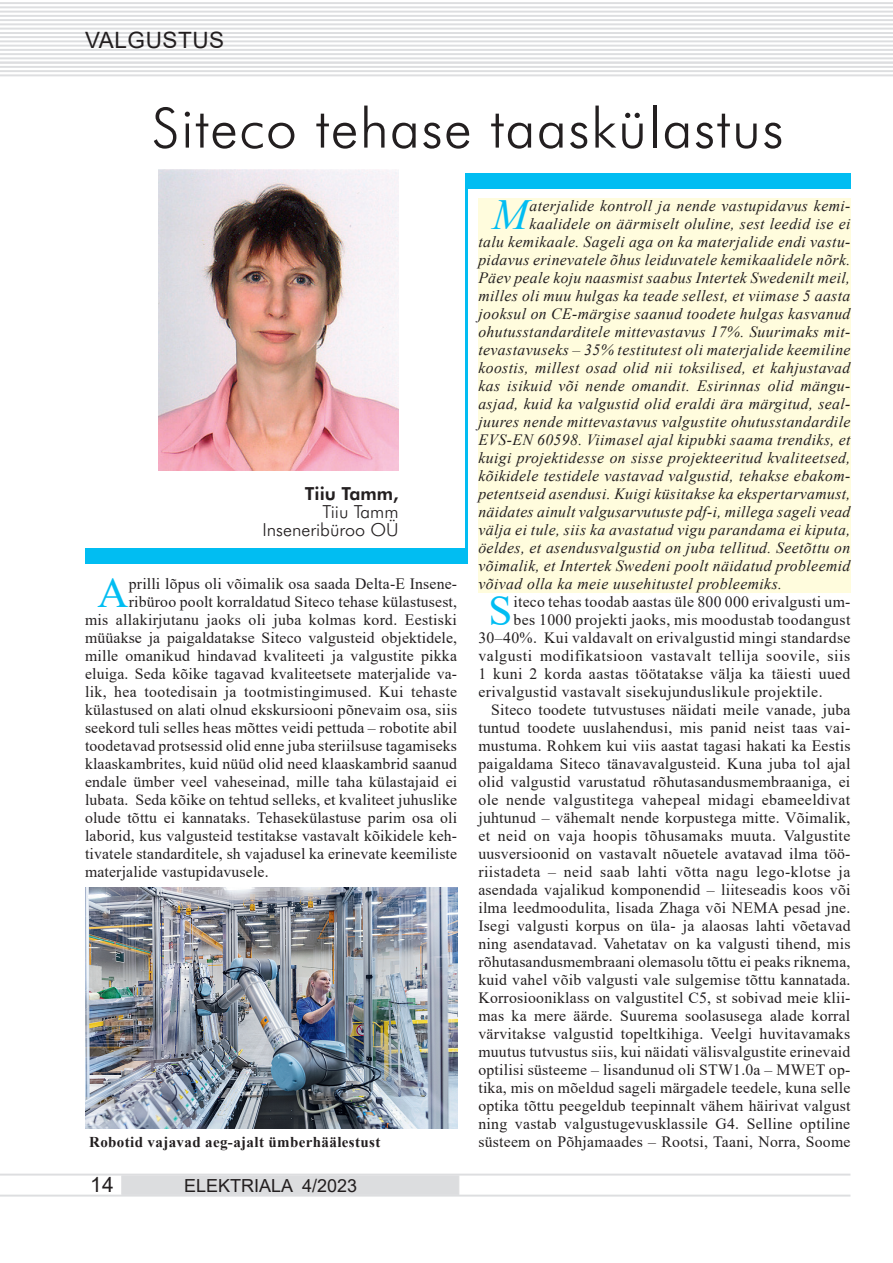
<style>
.page{position:relative;width:893px;height:1263px;background:#fff}
.page>*{position:absolute;margin:0;border:0;box-sizing:border-box;transform-origin:0 0}
.pealkiri{font:300 55.5px "Futura BT";letter-spacing:.025em;color:#231f20}
.uudisTimes{font:42.9px "Times New Roman";color:#01bdf2}
.uudisTimes-2{font:italic 42.9px "Times New Roman";color:#01bdf2}
.põhitekst{font:22.5px "Arial";letter-spacing:.025em;color:#231f20}
.t1{font:21px "Arial";color:#231f20}
.portreeAllk{font:300 18px "Futura BT";color:#231f20}
.t2{font:18px "Arial";color:#231f20}
.portreeAllk-2{font:800 18px "Futura BT";color:#231f20}
.uudisTimes-3{font:15.75px/18px "Times New Roman";letter-spacing:.01em;color:#231f20;text-align:justify}
.uudisTimes-4{font:italic 15.75px "Times New Roman";letter-spacing:.025em;color:#231f20}
.uudisTimes-5{font:15.75px "Times New Roman";letter-spacing:.035em;color:#231f20}
.joonAllk{font:700 15px "Times New Roman";letter-spacing:.025em;color:#231f20}
</style>
<div class="page">
<div style="left:121px;top:1175px;width:338px;height:20px;background:#dcdddf"></div>
<hr style="left:0;top:1173px;width:850px;height:2px;background:#dddee0">
<hr style="left:0;top:1194px;width:850px;height:2px;background:#dddee0">
<div style="left:478px;top:198px;width:372px;height:395px;background:#fffcdd"></div>
<hr style="left:0;top:2px;width:893px;height:2px;background:#dddee0">
<hr style="left:0;top:6px;width:893px;height:2px;background:#dddee0">
<hr style="left:0;top:11px;width:893px;height:2px;background:#dddee0">
<hr style="left:0;top:15px;width:893px;height:2px;background:#dddee0">
<hr style="left:0;top:19px;width:893px;height:2px;background:#dddee0">
<hr style="left:0;top:23px;width:893px;height:2px;background:#dddee0">
<hr style="left:0;top:28px;width:893px;height:2px;background:#dddee0">
<hr style="left:0;top:32px;width:893px;height:2px;background:#dddee0">
<hr style="left:0;top:36px;width:893px;height:2px;background:#dddee0">
<hr style="left:0;top:40px;width:893px;height:2px;background:#dddee0">
<hr style="left:0;top:45px;width:893px;height:2px;background:#dddee0">
<hr style="left:0;top:49px;width:893px;height:2px;background:#dddee0">
<hr style="left:0;top:53px;width:893px;height:2px;background:#dddee0">
<hr style="left:0;top:57px;width:893px;height:2px;background:#dddee0">
<hr style="left:0;top:62px;width:893px;height:2px;background:#dddee0">
<hr style="left:0;top:66px;width:893px;height:2px;background:#dddee0">
<hr style="left:0;top:70px;width:893px;height:2px;background:#dddee0">
<hr style="left:0;top:74px;width:893px;height:2px;background:#dddee0">
<div style="left:85px;top:548px;width:380px;height:15px;background:#01bdf2"></div>
<div style="left:468px;top:173px;width:382px;height:15px;background:#01bdf2"></div>
<hr style="left:465px;top:173px;width:3px;height:390px;background:#01bdf2">
<img style="left:158px;top:170px;width:241px;height:300px">
<img style="left:85px;top:888px;width:372px;height:240px">
<p class="põhitekst" style="left:85px;top:25px;width:141px">VALGUSTUS</p>
<p class="pealkiri" style="left:152px;top:94px;width:633px">Siteco tehase taaskülastus</p>
<p class="portreeAllk-2" style="left:305px;top:482px;width:95px">Tiiu Tamm,</p>
<p class="portreeAllk" style="left:322px;top:500px;width:78px">Tiiu Tamm</p>
<p class="portreeAllk" style="left:263px;top:518px;width:138px">Inseneribüroo OÜ</p>
<p class="uudisTimes" style="left:97px;top:562px;width:32px">A</p>
<p class="uudisTimes-3" style="left:129px;top:574px;width:330px">prilli lõpus oli võimalik osa saada Delta-E Insene-</p>
<p class="uudisTimes-3" style="left:129px;top:592px;width:330px">ribüroo poolt korraldatud Siteco tehase külastusest,</p>
<p class="uudisTimes-3" style="left:85px;top:610px;width:373px">mis allakirjutanu jaoks oli juba kolmas kord. Eestiski</p>
<p class="uudisTimes-3" style="left:85px;top:628px;width:374px">müüakse ja paigaldatakse Siteco valgusteid objektidele,</p>
<p class="uudisTimes-3" style="left:85px;top:646px;width:373px">mille omanikud hindavad kvaliteeti ja valgustite pikka</p>
<p class="uudisTimes-3" style="left:85px;top:664px;width:374px">eluiga. Seda kõike tagavad kvaliteetsete materjalide va-</p>
<p class="uudisTimes-3" style="left:85px;top:682px;width:374px">lik, hea tootedisain ja tootmistingimused. Kui tehaste</p>
<p class="uudisTimes-3" style="left:85px;top:700px;width:374px">külastused on alati olnud ekskursiooni põnevaim osa, siis</p>
<p class="uudisTimes-3" style="left:85px;top:718px;width:374px">seekord tuli selles heas mõttes veidi pettuda – robotite abil</p>
<p class="uudisTimes-3" style="left:85px;top:736px;width:373px">toodetavad protsessid olid enne juba steriilsuse tagamiseks</p>
<p class="uudisTimes-3" style="left:85px;top:754px;width:374px">klaaskambrites, kuid nüüd olid need klaaskambrid saanud</p>
<p class="uudisTimes-3" style="left:85px;top:772px;width:374px">endale ümber veel vaheseinad, mille taha külastajaid ei</p>
<p class="uudisTimes-3" style="left:85px;top:790px;width:374px">lubata. Seda kõike on tehtud selleks, et kvaliteet juhuslike</p>
<p class="uudisTimes-3" style="left:85px;top:808px;width:374px">olude tõttu ei kannataks. Tehasekülastuse parim osa oli</p>
<p class="uudisTimes-3" style="left:85px;top:826px;width:374px">laborid, kus valgusteid testitakse vastavalt kõikidele keh-</p>
<p class="uudisTimes-3" style="left:85px;top:844px;width:374px">tivatele standarditele, sh vajadusel ka erinevate keemiliste</p>
<p class="uudisTimes-3" style="left:85px;top:862px;width:185px">materjalide vastupidavusele.</p>
<p class="uudisTimes-4" style="left:529px;top:195px;width:323px">aterjalide kontroll ja nende vastupidavus kemi-</p>
<p class="uudisTimes-4" style="left:529px;top:213px;width:323px">kaalidele on äärmiselt oluline, sest leedid ise ei</p>
<p class="uudisTimes-4" style="left:478px;top:231px;width:374px">talu kemikaale. Sageli aga on ka materjalide endi vastu-</p>
<p class="uudisTimes-4" style="left:478px;top:249px;width:373px">pidavus erinevatele õhus leiduvatele kemikaalidele nõrk.</p>
<p class="uudisTimes-4" style="left:478px;top:267px;width:373px">Päev peale koju naasmist saabus Intertek Swedenilt meil,</p>
<p class="uudisTimes-4" style="left:478px;top:285px;width:374px">milles oli muu hulgas ka teade sellest, et viimase 5 aasta</p>
<p class="uudisTimes-4" style="left:478px;top:303px;width:374px">jooksul on CE-märgise saanud toodete hulgas kasvanud</p>
<p class="uudisTimes-4" style="left:478px;top:321px;width:374px">ohutusstandarditele mittevastavus 17%. Suurimaks mit-</p>
<p class="uudisTimes-4" style="left:478px;top:339px;width:374px">tevastavuseks – 35% testitutest oli materjalide keemiline</p>
<p class="uudisTimes-4" style="left:478px;top:357px;width:374px">koostis, millest osad olid nii toksilised, et kahjustavad</p>
<p class="uudisTimes-4" style="left:478px;top:375px;width:374px">kas isikuid või nende omandit. Esirinnas olid mängu-</p>
<p class="uudisTimes-4" style="left:478px;top:393px;width:374px">asjad, kuid ka valgustid olid eraldi ära märgitud, seal-</p>
<p class="uudisTimes-4" style="left:478px;top:411px;width:374px">juures nende mittevastavus valgustite ohutusstandardile</p>
<p class="uudisTimes-4" style="left:478px;top:429px;width:374px">EVS-EN 60598. Viimasel ajal kipubki saama trendiks, et</p>
<p class="uudisTimes-4" style="left:478px;top:447px;width:374px">kuigi projektidesse on sisse projekteeritud kvaliteetsed,</p>
<p class="uudisTimes-4" style="left:478px;top:465px;width:374px">kõikidele testidele vastavad valgustid, tehakse ebakom-</p>
<p class="uudisTimes-4" style="left:478px;top:483px;width:374px">petentseid asendusi. Kuigi küsitakse ka ekspertarvamust,</p>
<p class="uudisTimes-4" style="left:478px;top:501px;width:374px">näidates ainult valgusarvutuste pdf-i, millega sageli vead</p>
<p class="uudisTimes-4" style="left:478px;top:519px;width:374px">välja ei tule, siis ka avastatud vigu parandama ei kiputa,</p>
<p class="uudisTimes-4" style="left:478px;top:537px;width:374px">öeldes, et asendusvalgustid on juba tellitud. Seetõttu on</p>
<p class="uudisTimes-4" style="left:478px;top:555px;width:374px">võimalik, et Intertek Swedeni poolt näidatud probleemid</p>
<p class="uudisTimes-4" style="left:478px;top:573px;width:305px">võivad olla ka meie uusehitustel probleemiks.</p>
<p class="uudisTimes" style="left:488px;top:580px;width:25px">S</p>
<p class="uudisTimes-3" style="left:513px;top:592px;width:339px">iteco tehas toodab aastas üle 800 000 erivalgusti um-</p>
<p class="uudisTimes-2" style="left:493px;top:185px;width:37px">M</p>
<p class="uudisTimes-3" style="left:513px;top:610px;width:339px">bes 1000 projekti jaoks, mis moodustab toodangust</p>
<p class="uudisTimes-3" style="left:478px;top:628px;width:374px">30–40%. Kui valdavalt on erivalgustid mingi standardse</p>
<p class="uudisTimes-5" style="left:478px;top:645px;width:373px">valgusti modifikatsioon vastavalt tellija soovile, siis</p>
<p class="uudisTimes-3" style="left:478px;top:664px;width:374px">1 kuni 2 korda aastas töötatakse välja ka täiesti uued</p>
<p class="uudisTimes-3" style="left:478px;top:682px;width:346px">erivalgustid vastavalt sisekujunduslikule projektile.</p>
<p class="uudisTimes-3" style="left:478px;top:700px;width:374px;text-indent:13px">Siteco toodete tutvustuses näidati meile vanade, juba tuntud toodete uuslahendusi, mis panid neist taas vai&shy;mustuma. Rohkem kui viis aastat tagasi hakati ka Eestis paigaldama Siteco tänavavalgusteid. Kuna juba tol ajal olid valgustid varustatud rõhutasandusmembraaniga, ei ole nende valgustitega vahepeal midagi ebameeldivat juhtunud – vähemalt nende korpustega mitte. Võimalik, et neid on vaja hoopis tõhusamaks muuta. Valgustite uusversioonid on vastavalt nõuetele avatavad ilma töö&shy;riistadeta – neid saab lahti võtta nagu lego-klotse ja asendada vajalikud komponendid – liiteseadis koos või ilma leedmoodulita, lisada Zhaga või NEMA pesad jne.<br>Isegi valgusti korpus on üla- ja alaosas lahti võetavad ning asendatavad. Vahetatav on ka valgusti tihend, mis rõhutasandusmembraani olemasolu tõttu ei peaks riknema, kuid vahel võib valgusti vale sulgemise tõttu kannatada.<br>Korrosiooniklass on valgustitel C5, st sobivad meie klii&shy;mas ka mere äärde. Suurema soolasusega alade korral värvitakse valgustid topeltkihiga. Veelgi huvitavamaks muutus tutvustus siis, kui näidati välisvalgustite erinevaid optilisi süsteeme – lisandunud oli STW1.0a – MWET op&shy;tika, mis on mõeldud sageli märgadele teedele, kuna selle optika tõttu peegeldub teepinnalt vähem häirivat valgust ning vastab valgustugevusklassile G4. Selline optiline</p>
<p class="joonAllk" style="left:89px;top:1131px;width:293px">Robotid vajavad aeg-ajalt ümberhäälestust</p>
<p class="uudisTimes-3" style="left:478px;top:1132px;width:374px">süsteem on Põhjamaades – Rootsi, Taani, Norra, Soome</p>
<p class="t1" style="left:90px;top:1170px;width:25px">14</p>
<p class="t2" style="left:184px;top:1173px;width:175px">ELEKTRIALA 4/2023</p>
</div>
